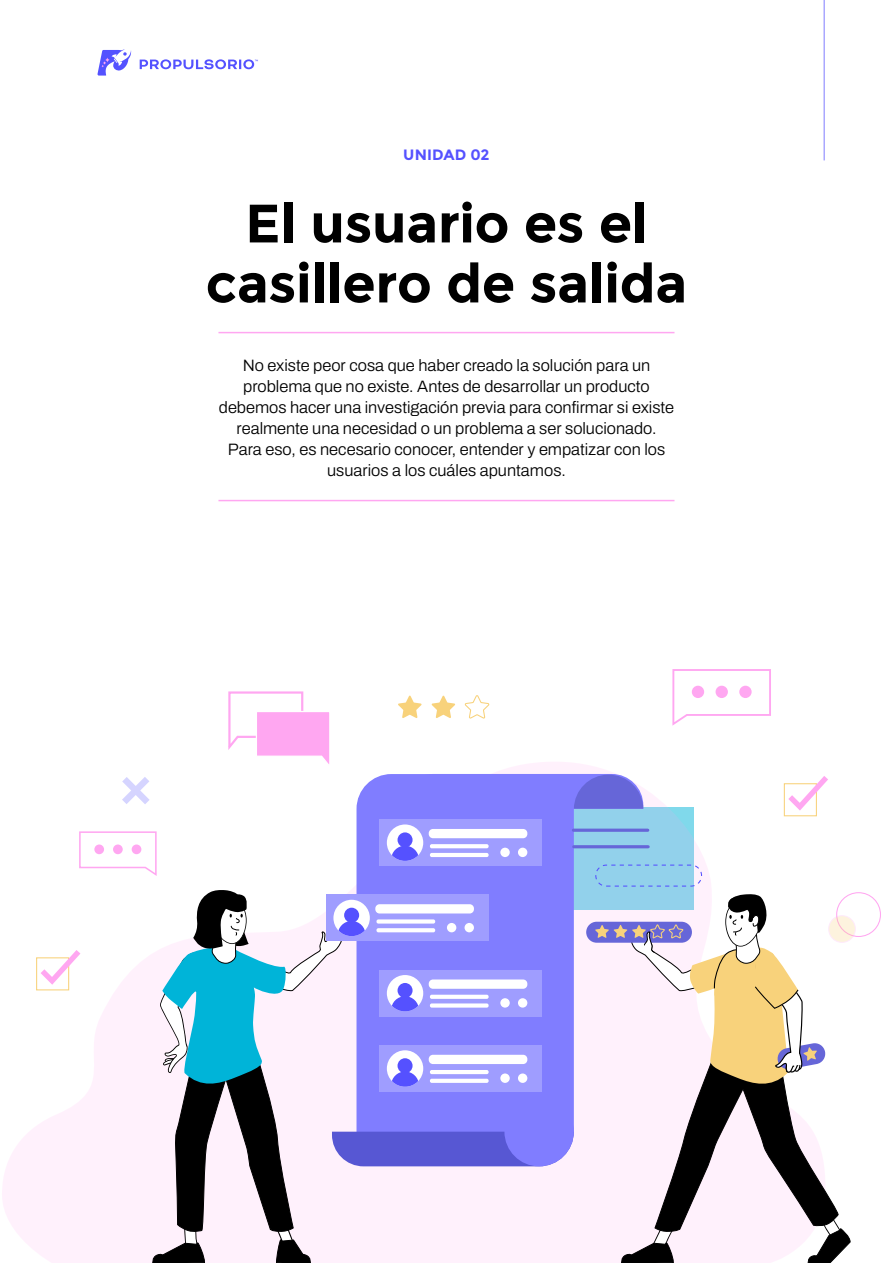
<style>
.page{position:relative;width:893px;height:1263px;background:#fff}
.page>*{position:absolute;margin:0;border:0;box-sizing:border-box;transform-origin:0 0}
.Apertura-Capitulo-Ni{font:700 54px/60px "Montserrat";letter-spacing:-.005em;color:#000;text-align:center}
.Apertura-Capitulo-Ba{font:300 16.5px/21px "Archivo";color:#000;text-align:center}
.Apertura-Capitulo-UN{font:700 15px "Montserrat";letter-spacing:.01em;color:#5551ff}
</style>
<div class="page">
<hr style="left:824px;top:0;width:1px;height:160px;background:#807dff">
<svg style="left:140px;top:59px;width:118px;height:10px"></svg>
<svg style="left:97px;top:49px;width:34px;height:27px"></svg>
<hr style="left:218px;top:500px;width:456px;height:1px;background:#ffa7f1">
<hr style="left:218px;top:332px;width:456px;height:1px;background:#ffa7f1">
<svg style="left:228px;top:691px;width:102px;height:55px"></svg>
<svg style="left:672px;top:669px;width:99px;height:57px"></svg>
<div style="left:692px;top:686px;width:12px;height:12px;background:#ffa7f1;border-radius:50%"></div>
<div style="left:716px;top:686px;width:12px;height:12px;background:#ffa7f1;border-radius:50%"></div>
<div style="left:739px;top:686px;width:13px;height:12px;background:#ffa7f1;border-radius:50%"></div>
<svg style="left:398px;top:695px;width:24px;height:23px"></svg>
<svg style="left:432px;top:695px;width:23px;height:23px"></svg>
<svg style="left:464px;top:695px;width:26px;height:24px"></svg>
<div style="left:836px;top:892px;width:45px;height:45px;border:1px solid #ffa7f1;border-radius:50%"></div>
<svg style="left:829px;top:916px;width:26px;height:26px"></svg>
<div style="left:828px;top:915px;width:27px;height:27px;border:1px solid #ffa7f1;border-radius:50%"></div>
<svg style="left:2px;top:746px;width:815px;height:517px"></svg>
<div style="left:356px;top:774px;width:218px;height:116px;background:#807dff"></div>
<div style="left:357px;top:775px;width:68px;height:68px;background:#807dff;border-radius:50%"></div>
<svg style="left:401px;top:774px;width:242px;height:35px;background:#7d7af6"></svg>
<div style="left:379px;top:819px;width:162px;height:47px;background:#9f9dff"></div>
<div style="left:387px;top:824px;width:36px;height:37px;background:#fff;border-radius:50%"></div>
<div style="left:500px;top:848px;width:10px;height:9px;background:#fff;border-radius:50%"></div>
<div style="left:518px;top:848px;width:9px;height:9px;background:#fff;border-radius:50%"></div>
<div style="left:429px;top:829px;width:98px;height:9px;background:#fff;border-radius:4px"></div>
<svg style="left:430px;top:844px;width:59px;height:4px"></svg>
<hr style="left:430px;top:853px;width:59px;height:4px;background:#fff;border-radius:2px">
<svg style="left:391px;top:846px;width:28px;height:15px"></svg>
<div style="left:398px;top:832px;width:15px;height:15px;background:#5551ff;border-radius:50%"></div>
<div style="left:784px;top:783px;width:33px;height:33px;border:1px solid #f8d27b"></div>
<svg style="left:783px;top:770px;width:45px;height:44px"></svg>
<div style="left:36px;top:957px;width:33px;height:33px;border:1px solid #f8d27b"></div>
<svg style="left:35px;top:944px;width:51px;height:44px"></svg>
<div style="left:595px;top:864px;width:107px;height:23px;border:1px dashed #5551ff;border-radius:10px"></div>
<hr style="left:573px;top:829px;width:75px;height:3px;background:#6666d8">
<hr style="left:574px;top:845px;width:74px;height:3px;background:#6666d8">
<svg style="left:151px;top:890px;width:423px;height:373px"></svg>
<div style="left:344px;top:908px;width:15px;height:15px;background:#5551ff;border-radius:50%"></div>
<div style="left:586px;top:922px;width:106px;height:21px;background:#6666d8;border-radius:10px"></div>
<svg style="left:595px;top:894px;width:256px;height:369px"></svg>
<p class="Apertura-Capitulo-UN" style="left:403px;top:145px;width:88px">UNIDAD 02</p>
<p class="Apertura-Capitulo-Ni" style="left:206px;top:194px;width:483px">El usuario es el casillero de salida</p>
<p class="Apertura-Capitulo-Ba" style="left:219px;top:355px;width:457px">No existe peor cosa que haber creado la solución para un problema que no existe. Antes de desarrollar un producto debemos hacer una investigación previa para confirmar si existe realmente una necesidad o un problema a ser solucionado.<br>Para eso, es necesario conocer, entender y empatizar con los usuarios a los cuáles apuntamos.</p>
</div>
